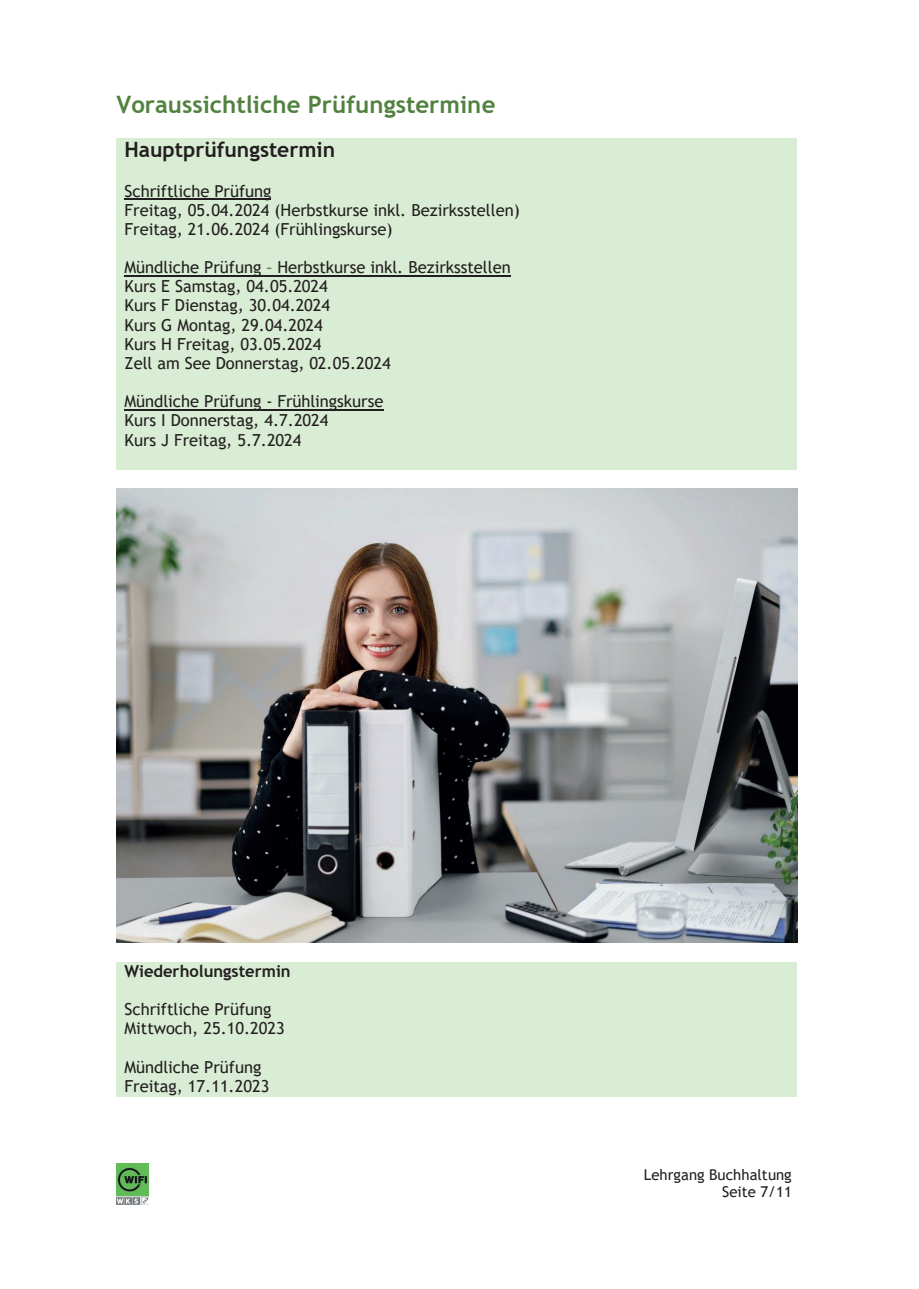
<style>
.page{position:relative;width:919px;height:1289px;background:#fff}
.page>*{position:absolute;margin:0;border:0;box-sizing:border-box;transform-origin:0 0}
.t1{font:700 24px "Trebuchet MS";color:#51823f}
.t2{font:700 21px "Trebuchet MS";color:#231f20}
.t3{font:16.5px/19.2px "Trebuchet MS";color:#231f20}
.t4{font:700 16.5px "Trebuchet MS";letter-spacing:-.005em;color:#231f20}
.t5{font:15px/17.2px "Trebuchet MS";color:#231f20;text-align:right}
</style>
<div class="page">
<img style="left:116px;top:1163px;width:32px;height:41px">
<div style="left:116px;top:138px;width:680px;height:331px;background:#d9ecd4"></div>
<hr style="left:124px;top:199px;width:147px;height:1px;background:#231f20">
<hr style="left:124px;top:275px;width:386px;height:1px;background:#231f20">
<hr style="left:124px;top:409px;width:259px;height:1px;background:#231f20">
<div style="left:116px;top:962px;width:680px;height:134px;background:#d9ecd4"></div>
<img style="left:116px;top:488px;width:681px;height:454px">
<h1 class="t1" style="left:116px;top:89px;width:380px">Voraussichtliche Prüfungstermine</h1>
<p class="t2" style="left:124px;top:136px;width:212px">Hauptprüfungstermin</p>
<p class="t3" style="left:124px;top:181px;width:397px">Schriftliche Prüfung<br>Freitag, 05.04.2024 (Herbstkurse inkl. Bezirksstellen)<br>Freitag, 21.06.2024 (Frühlingskurse)</p>
<p class="t3" style="left:124px;top:257px;width:387px">Mündliche Prüfung – Herbstkurse inkl. Bezirksstellen Kurs E Samstag, 04.05.2024<br>Kurs F Dienstag, 30.04.2024<br>Kurs G Montag, 29.04.2024<br>Kurs H Freitag, 03.05.2024<br>Zell am See Donnerstag, 02.05.2024</p>
<p class="t3" style="left:124px;top:391px;width:260px">Mündliche Prüfung - Frühlingskurse<br>Kurs I Donnerstag, 4.7.2024<br>Kurs J Freitag, 5.7.2024</p>
<p class="t4" style="left:124px;top:960px;width:168px">Wiederholungstermin</p>
<p class="t3" style="left:124px;top:999px;width:162px">Schriftliche Prüfung<br>Mittwoch, 25.10.2023</p>
<p class="t3" style="left:124px;top:1057px;width:146px">Mündliche Prüfung<br>Freitag, 17.11.2023</p>
<p class="t5" style="left:643px;top:1165px;width:150px">Lehrgang Buchhaltung<br>Seite 7/11</p>
</div>
